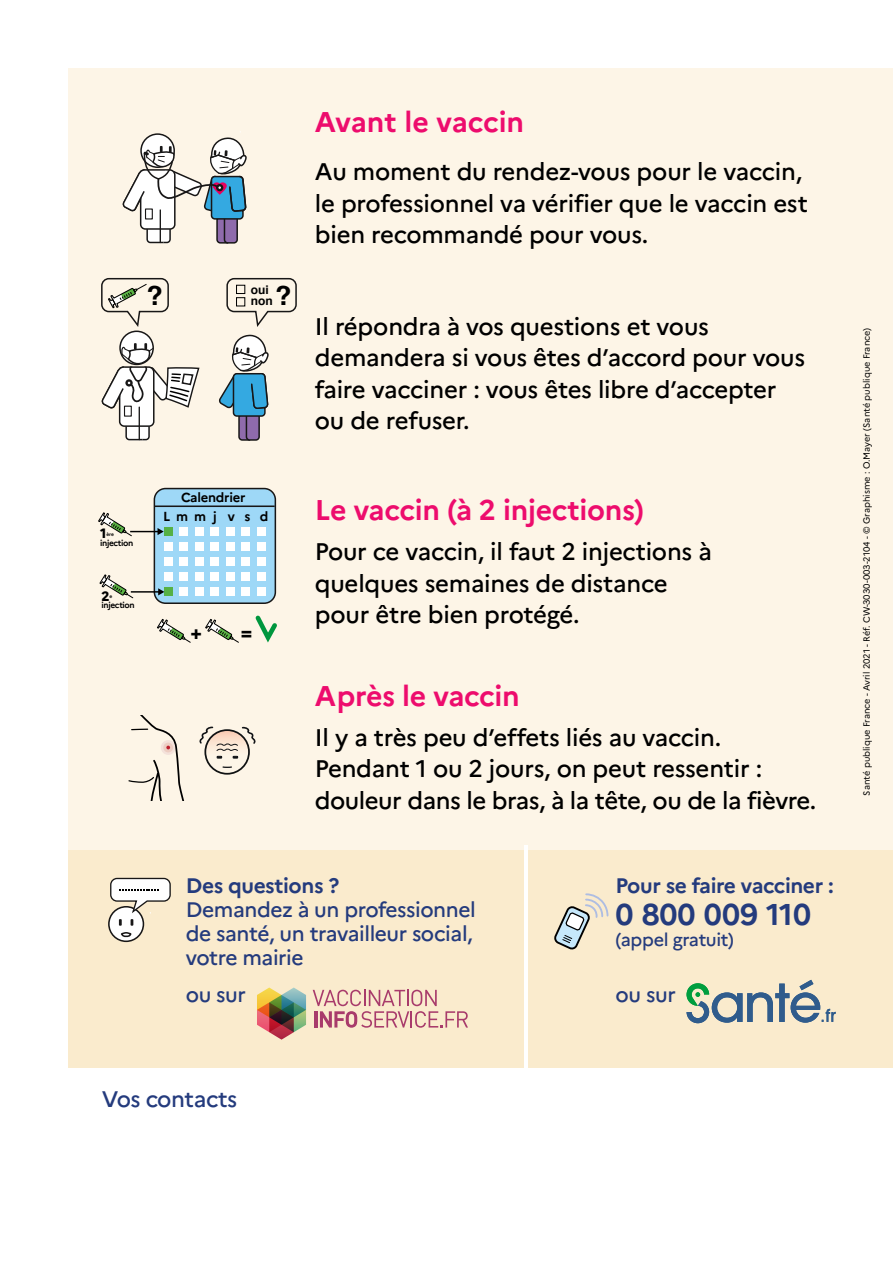
<style>
.page{position:relative;width:893px;height:1263px;background:#fff}
.page>*{position:absolute;margin:0;border:0;box-sizing:border-box;transform-origin:0 0}
._5_vous_avez_des_que{font:700 30px "Marianne";color:#243b7d}
._3_texte{font:700 28.5px "Marianne";letter-spacing:-.01em;color:#ed0c6d}
.t1{font:700 27px "Helvetica";color:#000}
._3_texte-2{font:500 24px/31.5px "Marianne";letter-spacing:-.01em;color:#000}
._5_vous_avez_des_que-2{font:500 22.5px "Marianne";letter-spacing:-.02em;color:#243b7d}
._5_vous_avez_des_que-3{font:500 21px/24px "Marianne";letter-spacing:-.02em;color:#243b7d}
._5_vous_avez_des_que-4{font:700 21px "Marianne";letter-spacing:-.02em;color:#243b7d}
.t2{font:800 19.2px "Marianne";color:#000}
._5_vous_avez_des_que-5{font:500 18px "Marianne";letter-spacing:-.02em;color:#243b7d}
.t3{font:800 13.5px "Marianne";color:#000}
.t4{font:700 13.05px/18.8px "Marianne";letter-spacing:-.02em;color:#000;text-align:center}
.t5{font:700 12px/11.4px "Helvetica";color:#000}
._8_référence_www{font:9px "Marianne";color:#000}
.t6{font:700 8.4px "Marianne";letter-spacing:-.04em;color:#000}
.t7{font:700 4.95px "Marianne";color:#000}
.s1{font-weight:700}
</style>
<div class="page">
<div style="left:68px;top:848px;width:825px;height:219px;background:#faebcd"></div>
<div style="left:68px;top:68px;width:825px;height:782px;background:#fdf5e7"></div>
<svg style="left:554px;top:893px;width:55px;height:57px"></svg>
<svg style="left:109px;top:907px;width:34px;height:34px"></svg>
<div style="left:108px;top:906px;width:36px;height:36px;border:2px solid #181717;border-radius:50%"></div>
<svg style="left:109px;top:877px;width:62px;height:61px"></svg>
<svg style="left:257px;top:987px;width:49px;height:53px"></svg>
<svg style="left:313px;top:990px;width:155px;height:38px"></svg>
<svg style="left:686px;top:980px;width:150px;height:43px"></svg>
<hr style="left:524px;top:846px;width:4px;height:242px;background:#fff">
<div style="left:154px;top:488px;width:121px;height:115px;background:#9ed8f7;border-radius:11px"></div>
<div style="left:154px;top:488px;width:122px;height:116px;border:2px solid #181717;border-radius:11px"></div>
<hr style="left:154px;top:505px;width:121px;height:2px;background:#181717">
<div style="left:164px;top:527px;width:9px;height:9px;background:#56b145"></div>
<div style="left:179px;top:527px;width:9px;height:9px;background:#fff"></div>
<div style="left:195px;top:527px;width:9px;height:9px;background:#fff"></div>
<div style="left:210px;top:527px;width:9px;height:9px;background:#fff"></div>
<div style="left:226px;top:527px;width:9px;height:9px;background:#fff"></div>
<div style="left:241px;top:527px;width:9px;height:9px;background:#fff"></div>
<div style="left:257px;top:527px;width:9px;height:9px;background:#fff"></div>
<div style="left:164px;top:542px;width:9px;height:9px;background:#fff"></div>
<div style="left:179px;top:542px;width:9px;height:9px;background:#fff"></div>
<div style="left:195px;top:542px;width:9px;height:9px;background:#fff"></div>
<div style="left:210px;top:542px;width:9px;height:9px;background:#fff"></div>
<div style="left:226px;top:542px;width:9px;height:9px;background:#fff"></div>
<div style="left:241px;top:542px;width:9px;height:9px;background:#fff"></div>
<div style="left:257px;top:542px;width:9px;height:9px;background:#fff"></div>
<div style="left:164px;top:557px;width:9px;height:9px;background:#fff"></div>
<div style="left:179px;top:557px;width:9px;height:9px;background:#fff"></div>
<div style="left:195px;top:557px;width:9px;height:9px;background:#fff"></div>
<div style="left:210px;top:557px;width:9px;height:9px;background:#fff"></div>
<div style="left:226px;top:557px;width:9px;height:9px;background:#fff"></div>
<div style="left:241px;top:557px;width:9px;height:9px;background:#fff"></div>
<div style="left:257px;top:557px;width:9px;height:9px;background:#fff"></div>
<div style="left:164px;top:572px;width:9px;height:9px;background:#fff"></div>
<div style="left:179px;top:572px;width:9px;height:9px;background:#fff"></div>
<div style="left:195px;top:572px;width:9px;height:9px;background:#fff"></div>
<div style="left:210px;top:572px;width:9px;height:9px;background:#fff"></div>
<div style="left:226px;top:572px;width:9px;height:9px;background:#fff"></div>
<div style="left:241px;top:572px;width:9px;height:9px;background:#fff"></div>
<div style="left:257px;top:572px;width:9px;height:9px;background:#fff"></div>
<div style="left:164px;top:587px;width:9px;height:9px;background:#56b145"></div>
<div style="left:179px;top:587px;width:9px;height:9px;background:#fff"></div>
<div style="left:195px;top:587px;width:9px;height:9px;background:#fff"></div>
<div style="left:210px;top:587px;width:9px;height:9px;background:#fff"></div>
<div style="left:226px;top:587px;width:9px;height:9px;background:#fff"></div>
<div style="left:241px;top:587px;width:9px;height:9px;background:#fff"></div>
<div style="left:257px;top:587px;width:9px;height:9px;background:#fff"></div>
<svg style="left:98px;top:509px;width:66px;height:27px"></svg>
<svg style="left:157px;top:618px;width:34px;height:25px"></svg>
<svg style="left:205px;top:618px;width:34px;height:25px"></svg>
<hr style="left:131px;top:591px;width:28px;height:2px;background:#000">
<svg style="left:158px;top:588px;width:6px;height:7px"></svg>
<svg style="left:99px;top:574px;width:34px;height:24px"></svg>
<svg style="left:255px;top:615px;width:22px;height:28px"></svg>
<svg style="left:205px;top:730px;width:44px;height:44px"></svg>
<div style="left:204px;top:729px;width:46px;height:46px;border:2px solid #111316;border-radius:50%"></div>
<svg style="left:222px;top:765px;width:11px;height:4px"></svg>
<svg style="left:199px;top:726px;width:57px;height:32px"></svg>
<svg style="left:128px;top:716px;width:56px;height:84px"></svg>
<svg style="left:122px;top:131px;width:125px;height:113px"></svg>
<div style="left:120px;top:331px;width:33px;height:33px;background:#fff;border-radius:50%"></div>
<div style="left:119px;top:331px;width:35px;height:34px;border:1px solid #181717;border-radius:50%"></div>
<svg style="left:101px;top:277px;width:68px;height:50px"></svg>
<svg style="left:101px;top:343px;width:99px;height:98px"></svg>
<svg style="left:219px;top:277px;width:78px;height:164px"></svg>
<div style="left:236px;top:285px;width:9px;height:9px;border:1px solid #000"></div>
<div style="left:236px;top:297px;width:9px;height:9px;border:1px solid #000"></div>
<p class="t5" style="left:251px;top:284px;width:23px">oui non</p>
<p class="t1" style="left:146px;top:274px;width:18px">?</p>
<p class="t1" style="left:275px;top:274px;width:18px">?</p>
<p class="t3" style="left:100px;top:525px;width:8px">1</p>
<p class="t7" style="left:106px;top:531px;width:9px">ère</p>
<p class="t6" style="left:100px;top:538px;width:35px">injection</p>
<p class="t3" style="left:102px;top:587px;width:10px">2</p>
<p class="t7" style="left:110px;top:593px;width:4px">e</p>
<p class="t6" style="left:102px;top:600px;width:35px">injection</p>
<p class="t4" style="left:163px;top:488px;width:107px">Calendrier<br>Lmmj v sd</p>
<p class="t2" style="left:190px;top:620px;width:13px">+</p>
<p class="t2" style="left:241px;top:620px;width:13px">=</p>
<p class="_3_texte" style="left:315px;top:104px;width:211px">Avant le vaccin</p>
<p class="_3_texte-2" style="left:315px;top:156px;width:494px">Au moment du rendez-vous pour le vaccin, le professionnel va vérifier que le vaccin est bien recommandé pour vous.</p>
<p class="_3_texte-2" style="left:315px;top:310px;width:492px">Il répondra à vos questions et vous demandera si vous êtes d’accord pour vous faire vacciner : vous êtes libre d’accepter ou de refuser.</p>
<p class="_3_texte" style="left:315px;top:492px;width:331px">Le vaccin (à 2 injections)</p>
<p class="_3_texte-2" style="left:315px;top:536px;width:398px">Pour ce vaccin, il faut 2 injections à quelques semaines de distance pour être bien protégé.</p>
<p class="_3_texte" style="left:315px;top:678px;width:206px">Après le vaccin</p>
<p class="_3_texte-2" style="left:315px;top:721px;width:503px">Il y a très peu d’effets liés au vaccin.<br>Pendant 1 ou 2 jours, on peut ressentir : douleur dans le bras, à la tête, ou de la fièvre.</p>
<p class="_5_vous_avez_des_que-3" style="left:186px;top:873px;width:292px"><span class="s1">Des questions ?<br></span>Demandez à un professionnel de santé, un travailleur social, votre mairie</p>
<p class="_5_vous_avez_des_que-4" style="left:616px;top:873px;width:220px">Pour se faire vacciner :</p>
<p class="_5_vous_avez_des_que" style="left:616px;top:896px;width:197px">0 800 009 110</p>
<p class="_5_vous_avez_des_que-5" style="left:616px;top:929px;width:120px">(appel gratuit)</p>
<p class="_5_vous_avez_des_que-3" style="left:186px;top:982px;width:62px">ou sur</p>
<p class="_5_vous_avez_des_que-3" style="left:616px;top:982px;width:62px">ou sur</p>
<p class="_8_référence_www" style="left:861px;top:795px;width:469px;rotate:-90deg">Santé publique France - Avril 2021 - Réf. CW-3030-003-2104 - © Graphisme : O.Mayer (Santé publique France)</p>
<p class="_5_vous_avez_des_que-2" style="left:102px;top:1085px;width:137px">Vos contacts</p>
</div>
